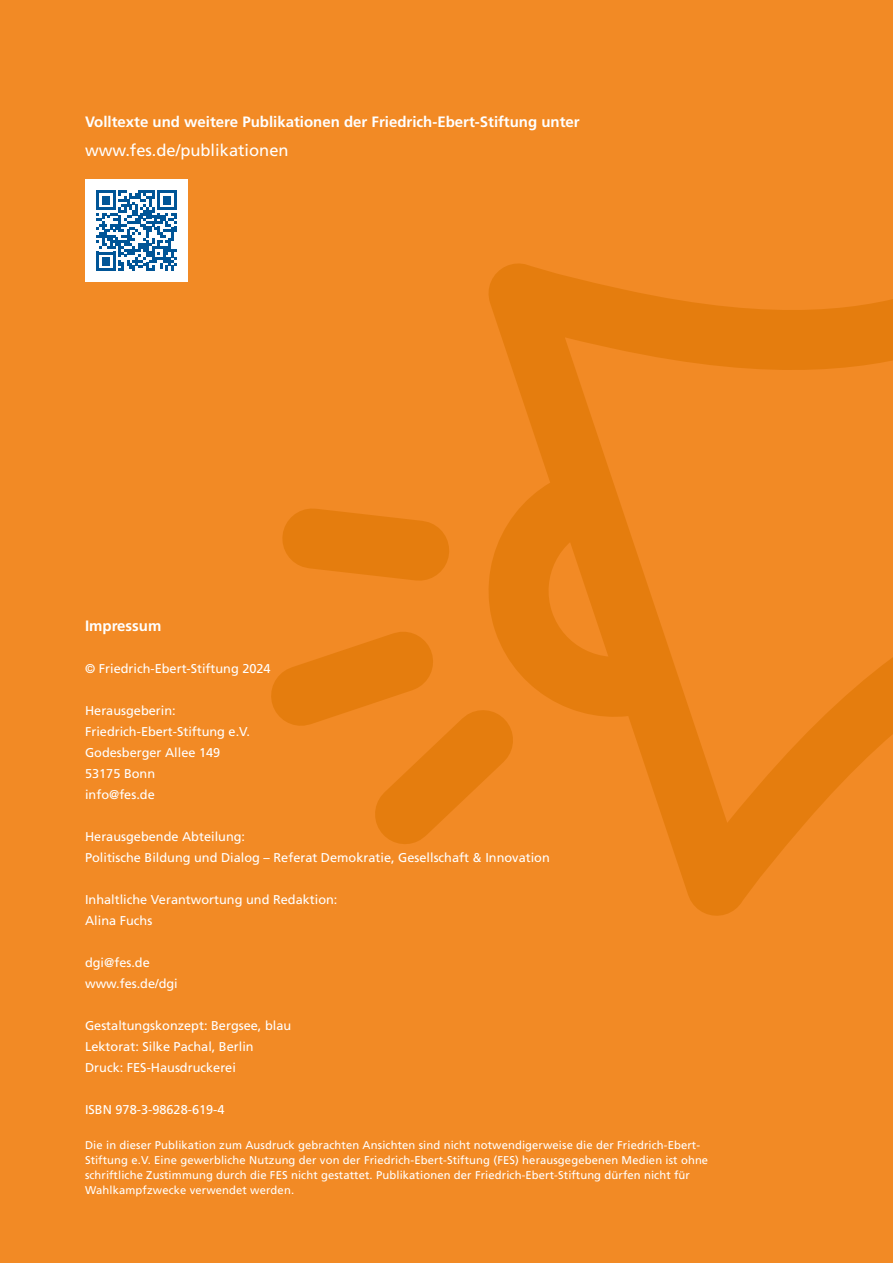
<style>
.page{position:relative;width:893px;height:1263px;background:#f28a25}
.page>*{position:absolute;margin:0;border:0;box-sizing:border-box;transform-origin:0 0}
.U3_-_www_Publikationen{font:16.5px "Frutiger LT Pro";color:#fff}
.U3_Head{font:700 15px "Frutiger LT Pro";color:#fff}
.U3_FT{font:12.75px/21px "Frutiger LT Pro";color:#fff}
.U3_-_FT_Disclaimer{font:11.25px/15px "Frutiger LT Pro";letter-spacing:.01em;color:#fff}
</style>
<div class="page">
<svg style="left:488px;top:263px;width:405px;height:653px"></svg>
<svg style="left:271px;top:632px;width:160px;height:94px"></svg>
<svg style="left:282px;top:509px;width:149px;height:72px"></svg>
<svg style="left:320px;top:655px;width:248px;height:244px"></svg>
<svg style="left:431px;top:424px;width:290px;height:296px"></svg>
<div style="left:85px;top:179px;width:103px;height:103px;background:#fff"></div>
<svg style="left:96px;top:191px;width:81px;height:80px"></svg>
<p class="U3_Head" style="left:85px;top:113px;width:496px">Volltexte und weitere Publikationen der Friedrich-Ebert-Stiftung unter</p>
<p class="U3_-_www_Publikationen" style="left:85px;top:141px;width:205px">www.fes.de/publikationen</p>
<p class="U3_Head" style="left:85px;top:617px;width:78px">Impressum</p>
<p class="U3_FT" style="left:85px;top:658px;width:187px">© Friedrich-Ebert-Stiftung 2024</p>
<p class="U3_FT" style="left:85px;top:700px;width:167px">Herausgeberin:<br>Friedrich-Ebert-Stiftung e.V.<br>Godesberger Allee 149<br>53175 Bonn</p>
<p class="U3_FT" style="left:85px;top:784px;width:71px">info@fes.de</p>
<p class="U3_FT" style="left:85px;top:826px;width:162px">Herausgebende Abteilung:</p>
<p class="U3_FT" style="left:85px;top:847px;width:466px">Politische Bildung und Dialog – Referat Demokratie, Gesellschaft &amp; Innovation</p>
<p class="U3_FT" style="left:85px;top:889px;width:254px">Inhaltliche Verantwortung und Redaktion:<br>Alina Fuchs</p>
<p class="U3_FT" style="left:85px;top:952px;width:66px">dgi@fes.de</p>
<p class="U3_FT" style="left:85px;top:973px;width:94px">www.fes.de/dgi</p>
<p class="U3_FT" style="left:85px;top:1015px;width:208px">Gestaltungskonzept: Bergsee, blau</p>
<p class="U3_FT" style="left:85px;top:1036px;width:170px">Lektorat: Silke Pachal, Berlin<br>Druck: FES-Hausdruckerei</p>
<p class="U3_FT" style="left:85px;top:1099px;width:141px">ISBN 978-3-98628-619-4</p>
<p class="U3_-_FT_Disclaimer" style="left:85px;top:1137px;width:625px">Die in dieser Publikation zum Ausdruck gebrachten Ansichten sind nicht notwendigerweise die der Friedrich-Ebert-Stiftung e.V. Eine gewerbliche Nutzung der von der Friedrich-Ebert-Stiftung (FES) herausgegebenen Medien ist ohne schriftliche Zustimmung durch die FES nicht gestattet. Publikationen der Friedrich-Ebert-Stiftung dürfen nicht für Wahlkampfzwecke verwendet werden.</p>
</div>
